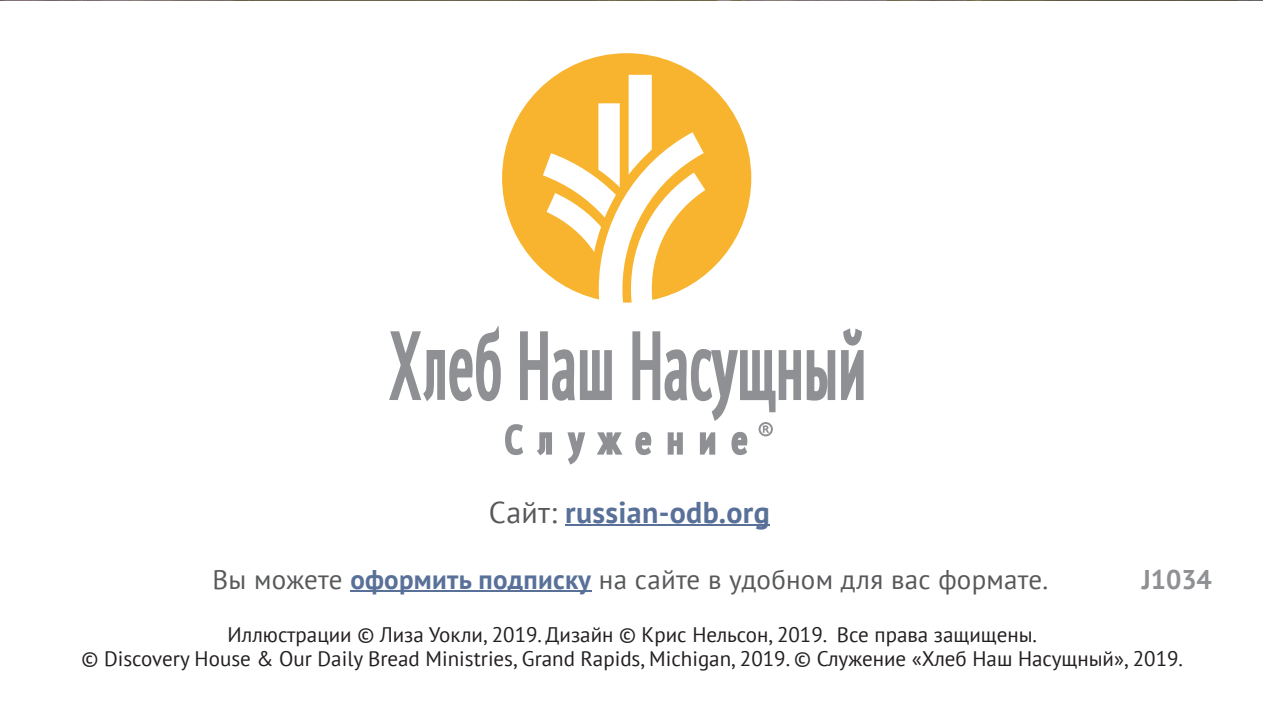
<style>
.page{position:relative;width:1263px;height:715px;background:#fff}
.page>*{position:absolute;margin:0;border:0;box-sizing:border-box;transform-origin:0 0}
.t1{font:700 30px "PT Sans";letter-spacing:.01em;color:#597199}
.t2{font:27px "PT Sans";letter-spacing:.01em;color:#57585a}
.t3{font:700 27px "PT Sans";color:#8e9093}
.t4{font:21px/24px "PT Sans";color:#231f20;text-align:center}
.s1{font-weight:400;color:#57585a}
.s2{font-weight:700;color:#597199}
</style>
<div class="page">
<svg style="left:502px;top:53px;width:249px;height:249px;fill:#f8b42f"></svg>
<svg style="left:520px;top:331px;width:92px;height:69px"></svg>
<svg style="left:807px;top:350px;width:28px;height:50px"></svg>
<svg style="left:841px;top:328px;width:22px;height:72px"></svg>
<svg style="left:389px;top:325px;width:112px;height:76px"></svg>
<svg style="left:505px;top:424px;width:18px;height:31px"></svg>
<svg style="left:597px;top:432px;width:25px;height:22px"></svg>
<svg style="left:567px;top:432px;width:18px;height:32px"></svg>
<svg style="left:537px;top:432px;width:15px;height:23px"></svg>
<svg style="left:632px;top:331px;width:169px;height:124px"></svg>
<hr style="left:565px;top:524px;width:205px;height:2px;background:#597199">
<hr style="left:350px;top:590px;width:241px;height:1px;background:#597199">
<img style="left:0;top:0;width:1263px;height:1px">
<h1 class="t1" style="left:489px;top:492px;width:282px"><span class="s1">Сайт:</span> russian-odb.org</h1>
<p class="t2" style="left:213px;top:561px;width:837px">Вы можете <span class="s2">оформить подписку</span> на сайте в удобном для вас формате.</p>
<p class="t4" style="left:82px;top:621px;width:1103px">Иллюстрации © Лиза Уокли, 2019. Дизайн © Крис Нельсон, 2019. Все права защищены.<br>© Discovery House &amp; Our Daily Bread Ministries, Grand Rapids, Michigan, 2019. © Служение «Хлеб Наш Насущный», 2019.</p>
<p class="t3" style="left:1142px;top:562px;width:72px">J1034</p>
</div>
